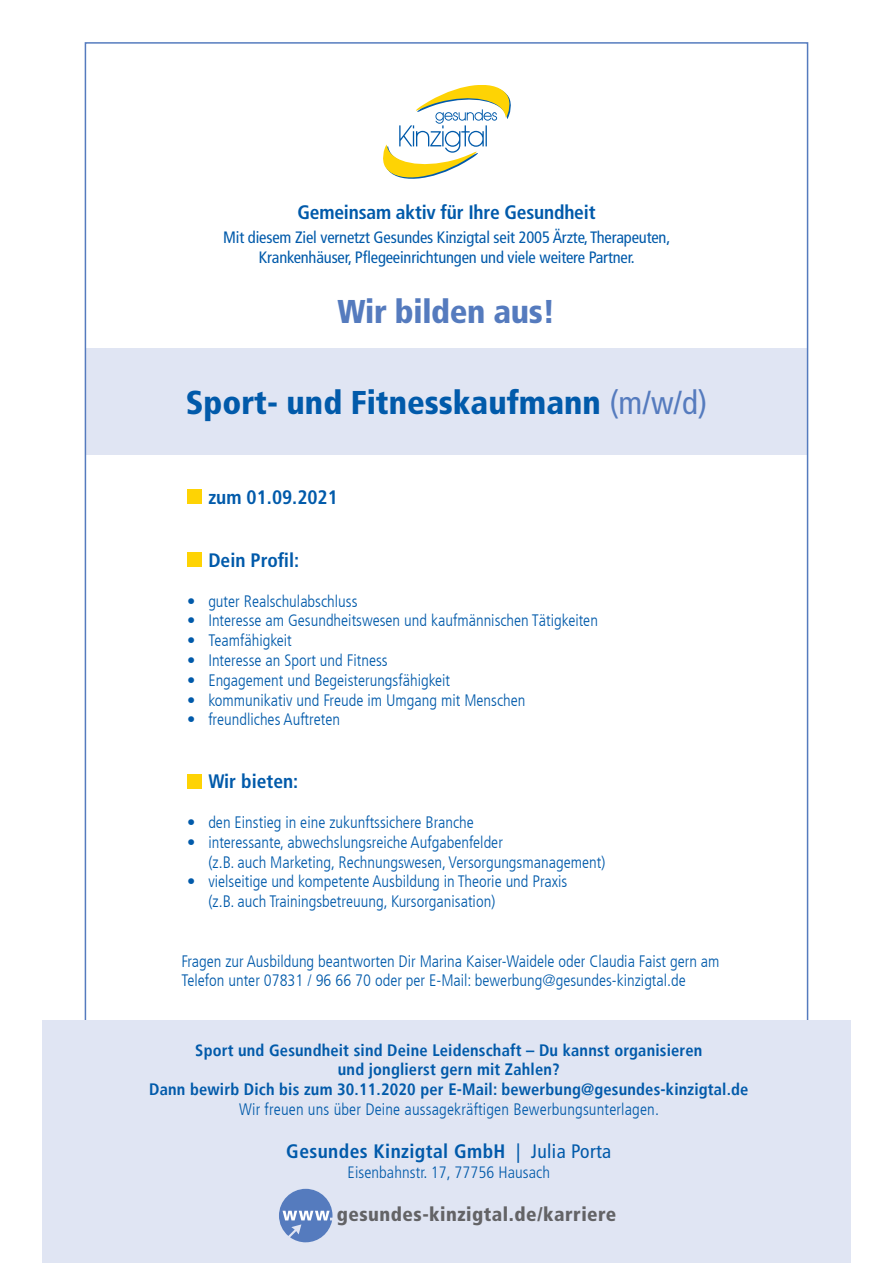
<style>
.page{position:relative;width:893px;height:1263px;background:#fff}
.page>*{position:absolute;margin:0;border:0;box-sizing:border-box;transform-origin:0 0}
.t1{font:900 condensed 33px "Frutiger LT Std";color:#015aaa}
.t2{font:900 condensed 33px "Frutiger LT Std";letter-spacing:-.01em;color:#557bbe}
.t3{font:700 condensed 19.5px "Frutiger LT Std";color:#015aaa}
.t4{font:700 condensed 19.5px "Frutiger LT Std";letter-spacing:.02em;color:#015aaa}
.t5{font:900 condensed 19.5px "Frutiger LT Std";letter-spacing:.025em;color:#636366}
.t6{font:300 condensed 16.5px/19.8px "Frutiger LT";color:#015aaa}
.t7{font:700 condensed 16.5px/19.8px "Frutiger LT";letter-spacing:.01em;color:#015aaa;text-align:center}
.t8{font:condensed 16.5px/19.8px "Frutiger LT Std";letter-spacing:-.01em;color:#015aaa;text-align:center}
.t9{font:300 condensed 16.5px "Frutiger LT Std";letter-spacing:.005em;color:#015aaa}
.s1{font-weight:400;color:#557bbe}
.s2{font-weight:400}
</style>
<div class="page">
<svg style="left:383px;top:85px;width:128px;height:94px"></svg>
<div style="left:85px;top:349px;width:723px;height:106px;background:#e0e5f3"></div>
<div style="left:187px;top:489px;width:15px;height:15px;background:#fed304"></div>
<div style="left:187px;top:552px;width:15px;height:15px;background:#fed304"></div>
<div style="left:187px;top:774px;width:15px;height:14px;background:#fed304"></div>
<div style="left:43px;top:1020px;width:808px;height:243px;background:#e0e5f3"></div>
<svg style="left:279px;top:1189px;width:53px;height:53px"></svg>
<p class="t3" style="left:297px;top:201px;width:300px">Gemeinsam aktiv für Ihre Gesundheit</p>
<p class="t8" style="left:223px;top:228px;width:449px">Mit diesem Ziel vernetzt Gesundes Kinzigtal seit 2005 Ärzte, Therapeuten,<br>Krankenhäuser, Pflegeeinrichtungen und viele weitere Partner.</p>
<h1 class="t2" style="left:338px;top:291px;width:219px">Wir bilden aus!</h1>
<h1 class="t1" style="left:186px;top:383px;width:523px">Sport- und Fitnesskaufmann <span class="s1">(m/w/d)</span></h1>
<p class="t3" style="left:208px;top:486px;width:131px">zum 01.09.2021</p>
<p class="t3" style="left:208px;top:549px;width:92px">Dein Profil:</p>
<p class="t6" style="left:187px;top:591px;width:172px">• guter Realschulabschluss</p>
<p class="t6" style="left:187px;top:611px;width:412px">• Interesse am Gesundheitswesen und kaufmännischen Tätigkeiten</p>
<p class="t6" style="left:187px;top:631px;width:106px">• Teamfähigkeit</p>
<p class="t6" style="left:187px;top:650px;width:202px">• Interesse an Sport und Fitness</p>
<p class="t6" style="left:187px;top:670px;width:264px">• Engagement und Begeisterungsfähigkeit</p>
<p class="t6" style="left:187px;top:690px;width:340px">• kommunikativ und Freude im Umgang mit Menschen</p>
<p class="t6" style="left:187px;top:710px;width:154px">• freundliches Auftreten</p>
<p class="t3" style="left:208px;top:770px;width:91px">Wir bieten:</p>
<p class="t6" style="left:187px;top:812px;width:288px">• den Einstieg in eine zukunftssichere Branche</p>
<p class="t6" style="left:208px;top:832px;width:399px;text-indent:-21px">• interessante, abwechslungsreiche Aufgabenfelder<br>(z.B. auch Marketing, Rechnungswesen, Versorgungsmanagement)</p>
<p class="t6" style="left:208px;top:872px;width:361px;text-indent:-21px">• vielseitige und kompetente Ausbildung in Theorie und Praxis (z.B. auch Trainingsbetreuung, Kursorganisation)</p>
<p class="t6" style="left:181px;top:951px;width:540px">Fragen zur Ausbildung beantworten Dir Marina Kaiser-Waidele oder Claudia Faist gern am<br>Telefon unter 07831 / 96 66 70 oder per E-Mail: bewerbung@gesundes-kinzigtal.de</p>
<p class="t7" style="left:149px;top:1040px;width:601px">Sport und Gesundheit sind Deine Leidenschaft – Du kannst organisieren<br>und jonglierst gern mit Zahlen?<br>Dann bewirb Dich bis zum 30.11.2020 per E-Mail: bewerbung@gesundes-kinzigtal.de</p>
<p class="t6" style="left:239px;top:1100px;width:421px">Wir freuen uns über Deine aussagekräftigen Bewerbungsunterlagen.</p>
<p class="t4" style="left:286px;top:1140px;width:327px">Gesundes Kinzigtal GmbH <span class="s2">| Julia Porta</span></p>
<p class="t9" style="left:348px;top:1163px;width:204px">Eisenbahnstr. 17, 77756 Hausach</p>
<p class="t5" style="left:337px;top:1203px;width:281px">gesundes-kinzigtal.de/karriere</p>
</div>
